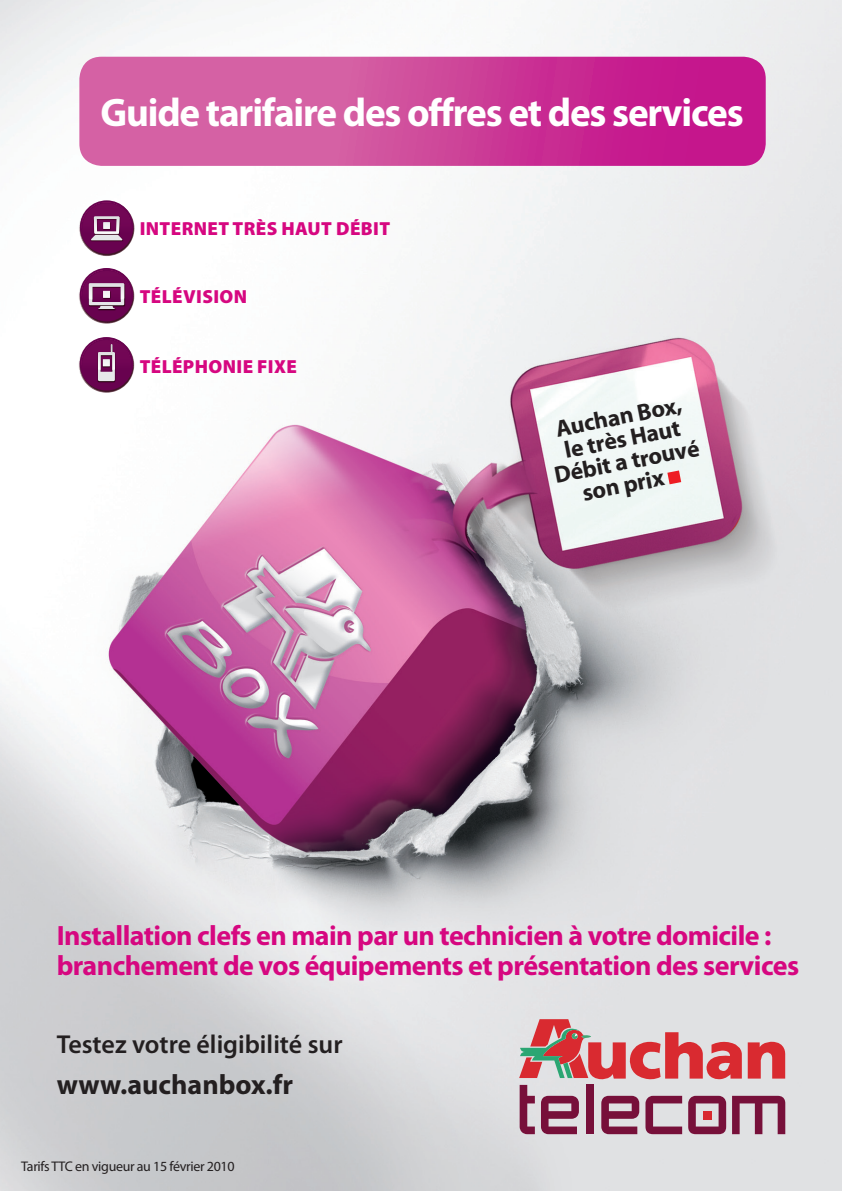
<style>
.page{position:relative;width:842px;height:1191px;background:#fff}
.page>*{position:absolute;margin:0;border:0;box-sizing:border-box;transform-origin:0 0}
.t1{font:700 40px "Myriad Pro";letter-spacing:-.03em;color:#fff}
.t2{font:700 28px/30px "Myriad Pro";letter-spacing:-.02em;color:#d60780}
.t3{font:700 28px "Myriad Pro";color:#231f20}
.t4{font:600 26px "Myriad Pro";color:#231f20}
.t5{font:700 23.6px "Myriad";color:#231f20}
.t6{font:900 19px "Myriad Pro";letter-spacing:.02em;color:#d60780}
.t7{font:14px "Myriad Pro";letter-spacing:-.025em;color:#231f20}
</style>
<div class="page">
<img style="left:0;top:0;width:842px;height:1191px">
<svg style="left:519px;top:1019px;width:266px;height:115px;background:#c8919a"></svg>
<img style="left:50px;top:181px;width:113px;height:69px">
<img style="left:91px;top:216px;width:31px;height:24px">
<img style="left:48px;top:250px;width:117px;height:91px">
<img style="left:89px;top:283px;width:35px;height:26px">
<img style="left:45px;top:318px;width:123px;height:19px">
<img style="left:57px;top:318px;width:99px;height:75px">
<img style="left:98px;top:344px;width:17px;height:37px">
<img style="left:50px;top:393px;width:113px;height:17px">
<svg style="left:79px;top:57px;width:687px;height:109px;background:#ce449a"></svg>
<svg style="left:667px;top:470px;width:14px;height:14px"></svg>
<h1 class="t1" style="left:100px;top:87px;width:645px">Guide tarifaire des offres et des services</h1>
<p class="t6" style="left:140px;top:216px;width:252px">INTERNET TRÈS HAUT DÉBIT</p>
<p class="t6" style="left:140px;top:284px;width:107px">TÉLÉVISION</p>
<p class="t6" style="left:140px;top:353px;width:157px">TÉLÉPHONIE FIXE</p>
<p class="t5" style="left:554px;top:417px;width:130px;rotate:-11deg">Auchan Box,</p>
<p class="t5" style="left:562px;top:438px;width:119px;rotate:-11deg">le très Haut</p>
<p class="t5" style="left:552px;top:463px;width:149px;rotate:-11deg">Débit a trouvé</p>
<p class="t5" style="left:580px;top:481px;width:84px;rotate:-11deg">son prix</p>
<p class="t2" style="left:57px;top:920px;width:744px">Installation clefs en main par un technicien à votre domicile : branchement de vos équipements et présentation des services</p>
<p class="t4" style="left:57px;top:1027px;width:287px">Testez votre éligibilité sur</p>
<p class="t3" style="left:57px;top:1066px;width:238px">www.auchanbox.fr</p>
<p class="t7" style="left:21px;top:1157px;width:215px">Tarifs TTC en vigueur au 15 février 2010</p>
</div>
